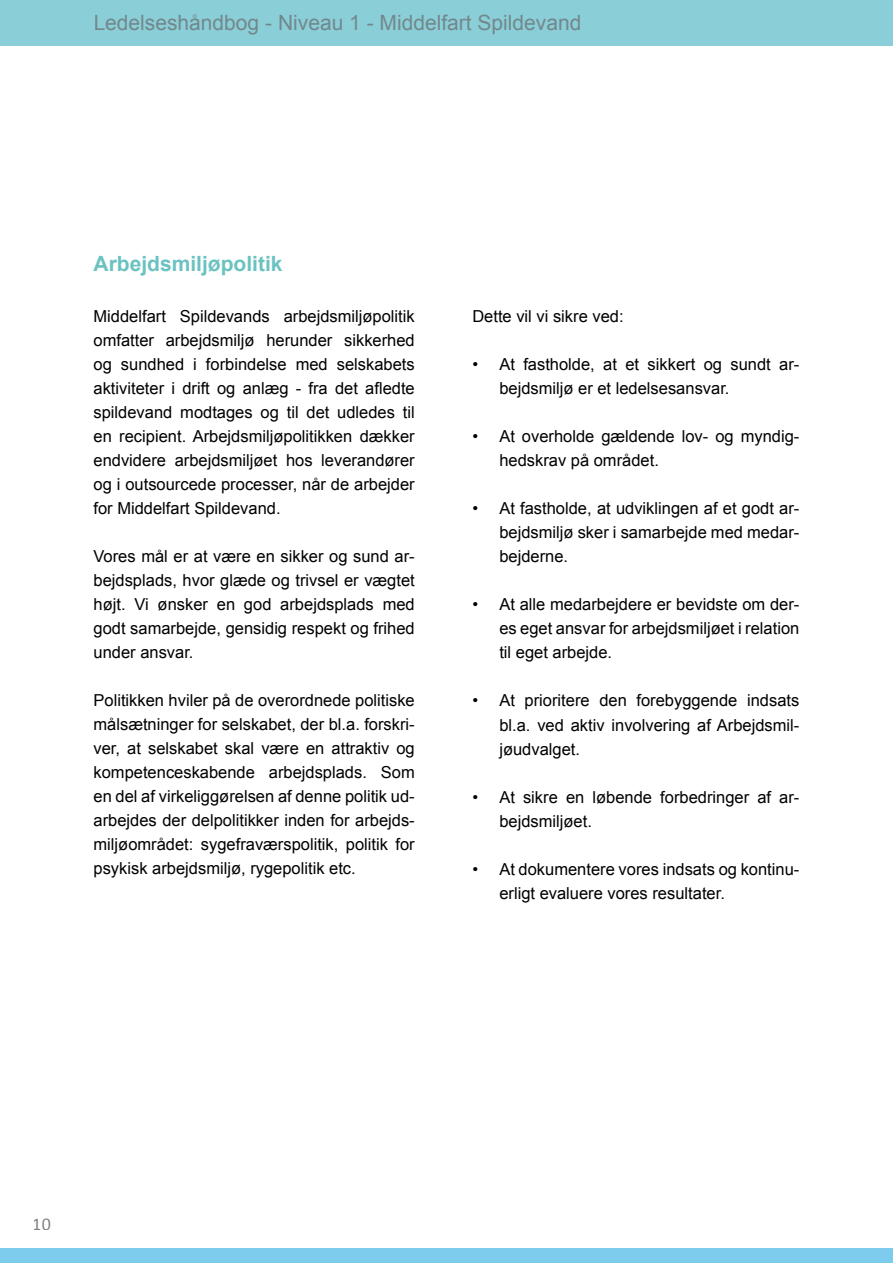
<style>
.page{position:relative;width:893px;height:1263px;background:#fff}
.page>*{position:absolute;margin:0;border:0;box-sizing:border-box;transform-origin:0 0}
.t1{font:21px "Arial";color:#6d767a}
.t2{font:700 21px "Arial";color:#6ac2c1}
.t3{font:18px "Calibri";color:#000}
.t4{font:16.5px/24px "Arial";color:#000;text-align:justify}
</style>
<div class="page">
<div style="left:0;top:0;width:893px;height:45px;background:#8aced7"></div>
<div style="left:0;top:1249px;width:893px;height:14px;background:#7ecced"></div>
<p class="t1" style="left:94px;top:9px;width:489px">Ledelseshåndbog - Niveau 1 - Middelfart Spildevand</p>
<p class="t2" style="left:94px;top:250px;width:191px">Arbejdsmiljøpolitik</p>
<p class="t4" style="left:94px;top:305px;width:323px">Middelfart Spildevands arbejdsmiljøpolitik omfatter arbejdsmiljø herunder sikkerhed og sundhed i forbindelse med selskabets aktiviteter i drift og anlæg - fra det afledte spildevand modtages og til det udledes til en recipient. Arbejdsmiljøpolitikken dækker endvidere arbejdsmiljøet hos leverandører og i outsourcede processer, når de arbejder for Middelfart Spildevand.</p>
<p class="t4" style="left:94px;top:545px;width:323px">Vores mål er at være en sikker og sund ar&shy;bejdsplads, hvor glæde og trivsel er vægtet højt. Vi ønsker en god arbejdsplads med godt samarbejde, gensidig respekt og frihed under ansvar.</p>
<p class="t4" style="left:94px;top:689px;width:323px">Politikken hviler på de overordnede politiske målsætninger for selskabet, der bl.a. forskri&shy;ver, at selskabet skal være en attraktiv og kompetenceskabende arbejdsplads. Som en del af virkeliggørelsen af denne politik ud&shy;arbejdes der delpolitikker inden for arbejds&shy;miljøområdet: sygefraværspolitik, politik for psykisk arbejdsmiljø, rygepolitik etc.</p>
<p class="t4" style="left:472px;top:305px;width:153px">Dette vil vi sikre ved:</p>
<p class="t4" style="left:499px;top:353px;width:302px;text-indent:-27px">• At fastholde, at et sikkert og sundt ar&shy;bejdsmiljø er et ledelsesansvar.</p>
<p class="t4" style="left:499px;top:425px;width:302px;text-indent:-27px">• At overholde gældende lov- og myndig&shy;hedskrav på området.</p>
<p class="t4" style="left:499px;top:497px;width:302px;text-indent:-27px">• At fastholde, at udviklingen af et godt ar&shy;bejdsmiljø sker i samarbejde med medar&shy;bejderne.</p>
<p class="t4" style="left:499px;top:593px;width:302px;text-indent:-27px">• At alle medarbejdere er bevidste om der&shy;es eget ansvar for arbejdsmiljøet i relation til eget arbejde.</p>
<p class="t4" style="left:499px;top:689px;width:302px;text-indent:-27px">• At prioritere den forebyggende indsats bl.a. ved aktiv involvering af Arbejdsmil&shy;jøudvalget.</p>
<p class="t4" style="left:499px;top:785px;width:302px;text-indent:-27px">• At sikre en løbende forbedringer af ar&shy;bejdsmiljøet.</p>
<p class="t4" style="left:499px;top:857px;width:302px;text-indent:-27px">• At dokumentere vores indsats og kontinu&shy;erligt evaluere vores resultater.</p>
<p class="t3" style="left:33px;top:1212px;width:20px">10</p>
</div>
